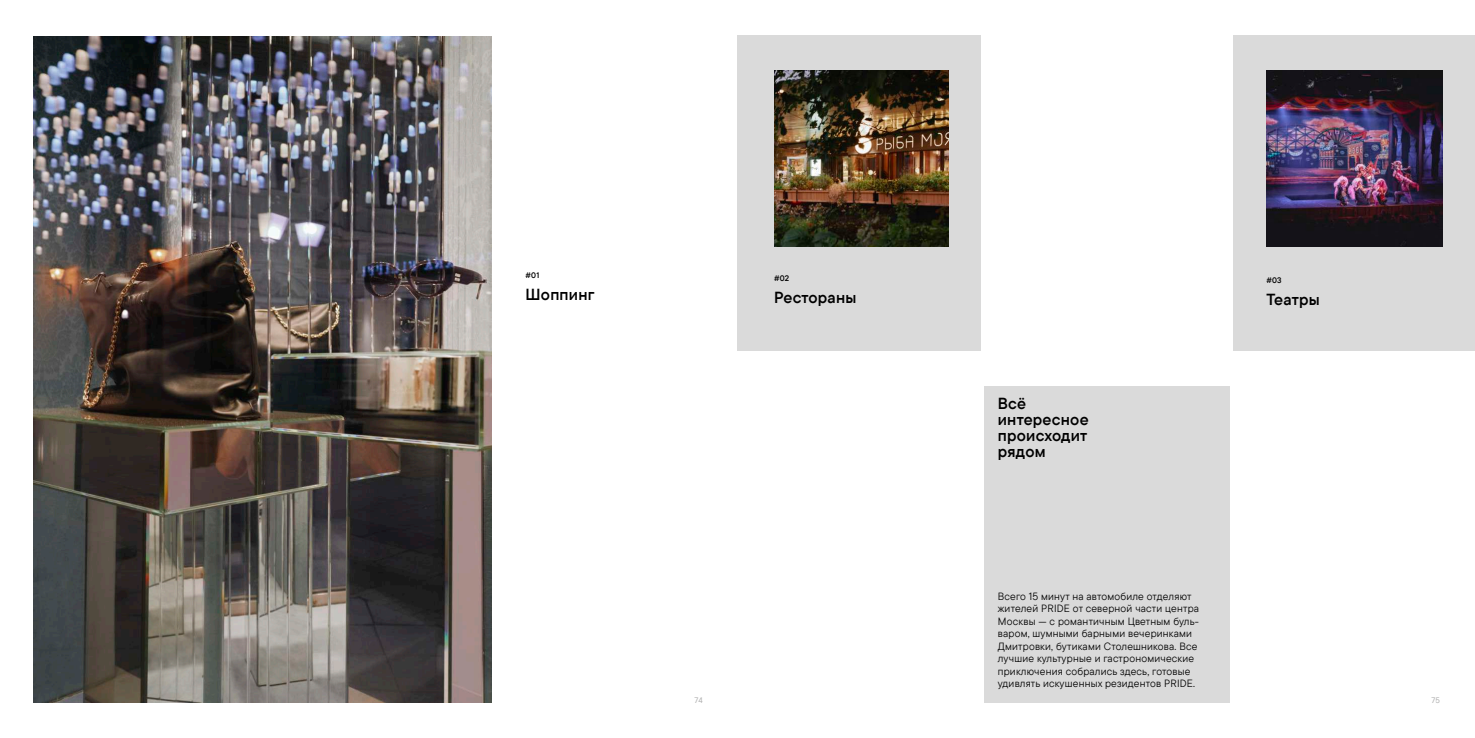
<style>
.page{position:relative;width:1475px;height:738px;background:#fff}
.page>*{position:absolute;margin:0;border:0;box-sizing:border-box;transform-origin:0 0}
.t1{font:16px/16px "TT Commons Pro Db";letter-spacing:.015em;color:#000}
.t2{font:10.5px/12.5px "TT Commons Pro";letter-spacing:.02em;color:#000}
.t3{font:8px "TT Commons Pro Db";color:#000}
.t4{font:500 8px "TT Commons Pro Trl";color:#b4b4b4}
</style>
<div class="page">
<div style="left:737px;top:35px;width:244px;height:316px;background:#dadada"></div>
<img style="left:34px;top:36px;width:457px;height:666px">
<img style="left:774px;top:70px;width:174px;height:176px">
<div style="left:1232px;top:35px;width:242px;height:316px;background:#dadada"></div>
<img style="left:1266px;top:70px;width:176px;height:176px">
<div style="left:983px;top:386px;width:246px;height:316px;background:#dadada"></div>
<p class="t3" style="left:525px;top:269px;width:15px">#01</p>
<h1 class="t1" style="left:525px;top:286px;width:70px">Шоппинг</h1>
<p class="t3" style="left:774px;top:272px;width:17px">#02</p>
<h1 class="t1" style="left:774px;top:289px;width:84px">Рестораны</h1>
<h1 class="t1" style="left:997px;top:395px;width:92px">Всё интересное происходит рядом</h1>
<p class="t2" style="left:997px;top:589px;width:203px">Всего 15 минут на автомобиле отделяют жителей PRIDE от северной части центра Москвы — с романтичным Цветным буль&shy;варом, шумными барными вечеринками Дмитровки, бутиками Столешникова. Все лучшие культурные и гастрономические приключения собрались здесь, готовые удивлять искушенных резидентов PRIDE.</p>
<p class="t3" style="left:1266px;top:274px;width:17px">#03</p>
<h1 class="t1" style="left:1266px;top:291px;width:55px">Театры</h1>
<p class="t4" style="left:694px;top:694px;width:10px">74</p>
<p class="t4" style="left:1431px;top:695px;width:10px">75</p>
</div>
